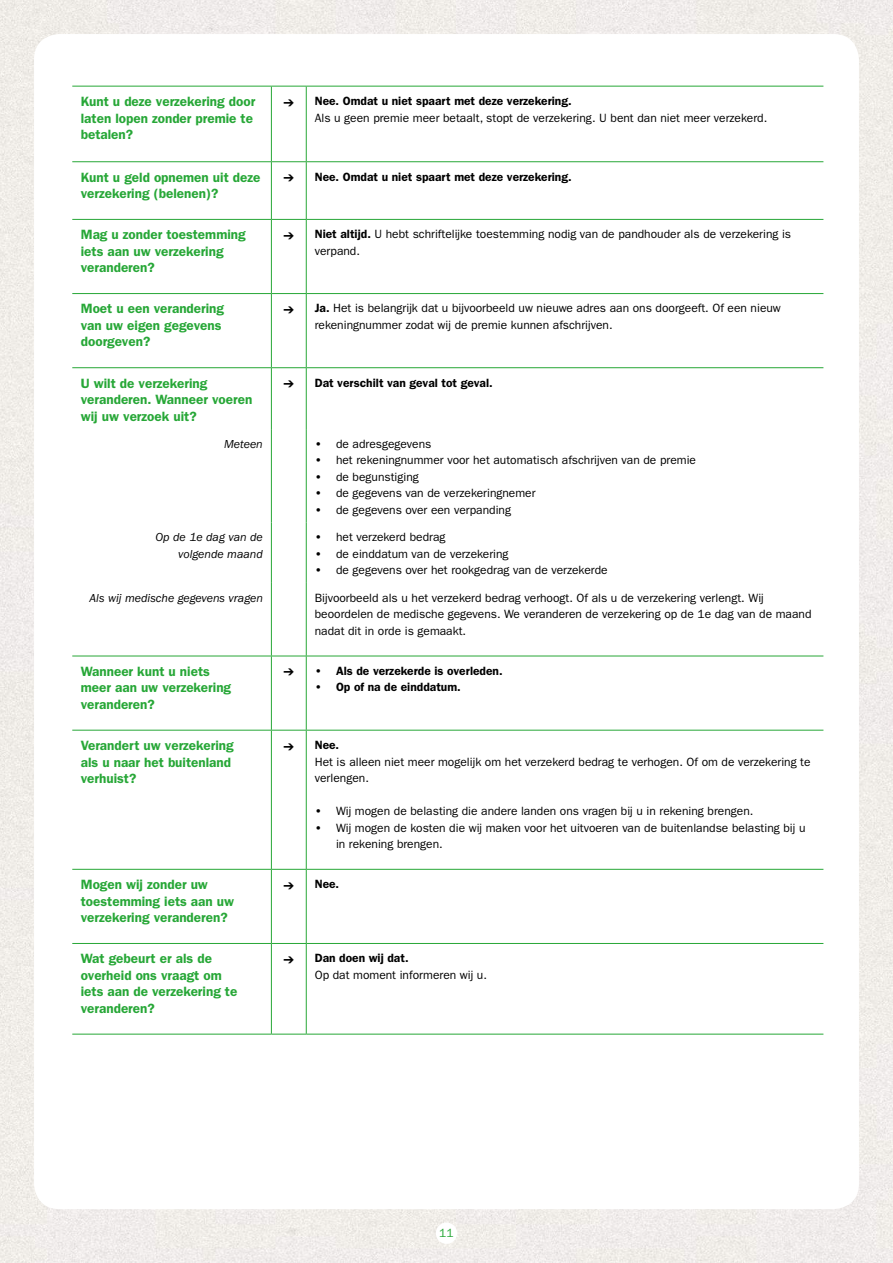
<style>
.page{position:relative;width:893px;height:1263px;background:#fff}
.page>*{position:absolute;margin:0;border:0;box-sizing:border-box;transform-origin:0 0}
.t1{font:600 13.5px/16.5px "ITC Franklin Gothic Std";color:#27a737}
.t2{font:12px/16.5px "ITC Franklin Gothic Std";color:#000}
.t3{font:600 12px "ITC Franklin Gothic Std";color:#000}
.t4{font:italic 12px/16.5px "ITC Franklin Gothic Std";color:#000;text-align:right}
.t5{font:12px "ITC Franklin Gothic Std";color:#27a737}
.s1{font-weight:600}
</style>
<div class="page">
<img style="left:0;top:0;width:893px;height:1263px">
<div style="left:34px;top:34px;width:825px;height:1175px;background:#fff;border-radius:26px"></div>
<div style="left:436px;top:1222px;width:21px;height:22px;background:#fff;border-radius:50%"></div>
<hr style="left:72px;top:86px;width:199px;height:1px;background:#27a737">
<hr style="left:271px;top:86px;width:35px;height:1px;background:#27a737">
<hr style="left:271px;top:86px;width:1px;height:75px;background:#27a737">
<hr style="left:306px;top:86px;width:517px;height:1px;background:#27a737">
<hr style="left:306px;top:86px;width:1px;height:75px;background:#27a737">
<hr style="left:72px;top:161px;width:199px;height:1px;background:#27a737">
<hr style="left:271px;top:161px;width:35px;height:1px;background:#27a737">
<hr style="left:271px;top:162px;width:1px;height:57px;background:#27a737">
<hr style="left:306px;top:161px;width:517px;height:1px;background:#27a737">
<hr style="left:306px;top:162px;width:1px;height:57px;background:#27a737">
<hr style="left:72px;top:219px;width:199px;height:1px;background:#27a737">
<hr style="left:271px;top:219px;width:35px;height:1px;background:#27a737">
<hr style="left:271px;top:220px;width:1px;height:73px;background:#27a737">
<hr style="left:306px;top:219px;width:517px;height:1px;background:#27a737">
<hr style="left:306px;top:220px;width:1px;height:73px;background:#27a737">
<hr style="left:72px;top:293px;width:199px;height:1px;background:#27a737">
<hr style="left:271px;top:293px;width:35px;height:1px;background:#27a737">
<hr style="left:271px;top:294px;width:1px;height:73px;background:#27a737">
<hr style="left:306px;top:293px;width:517px;height:1px;background:#27a737">
<hr style="left:306px;top:294px;width:1px;height:73px;background:#27a737">
<hr style="left:72px;top:367px;width:199px;height:1px;background:#27a737">
<hr style="left:271px;top:367px;width:35px;height:1px;background:#27a737">
<hr style="left:271px;top:368px;width:1px;height:61px;background:#27a737">
<hr style="left:306px;top:367px;width:517px;height:1px;background:#27a737">
<hr style="left:306px;top:368px;width:1px;height:61px;background:#27a737">
<hr style="left:271px;top:429px;width:1px;height:93px;background:#27a737">
<hr style="left:306px;top:429px;width:1px;height:93px;background:#27a737">
<hr style="left:271px;top:522px;width:1px;height:61px;background:#27a737">
<hr style="left:306px;top:522px;width:1px;height:61px;background:#27a737">
<hr style="left:271px;top:583px;width:1px;height:73px;background:#27a737">
<hr style="left:306px;top:583px;width:1px;height:73px;background:#27a737">
<hr style="left:72px;top:656px;width:199px;height:1px;background:#27a737">
<hr style="left:271px;top:656px;width:35px;height:1px;background:#27a737">
<hr style="left:271px;top:656px;width:1px;height:74px;background:#27a737">
<hr style="left:306px;top:656px;width:517px;height:1px;background:#27a737">
<hr style="left:306px;top:656px;width:1px;height:74px;background:#27a737">
<hr style="left:72px;top:730px;width:199px;height:1px;background:#27a737">
<hr style="left:271px;top:730px;width:35px;height:1px;background:#27a737">
<hr style="left:271px;top:730px;width:1px;height:139px;background:#27a737">
<hr style="left:306px;top:730px;width:517px;height:1px;background:#27a737">
<hr style="left:306px;top:730px;width:1px;height:139px;background:#27a737">
<hr style="left:72px;top:869px;width:199px;height:1px;background:#27a737">
<hr style="left:271px;top:869px;width:35px;height:1px;background:#27a737">
<hr style="left:271px;top:870px;width:1px;height:73px;background:#27a737">
<hr style="left:306px;top:869px;width:517px;height:1px;background:#27a737">
<hr style="left:306px;top:870px;width:1px;height:73px;background:#27a737">
<hr style="left:72px;top:943px;width:199px;height:1px;background:#27a737">
<hr style="left:271px;top:943px;width:35px;height:1px;background:#27a737">
<hr style="left:271px;top:944px;width:1px;height:90px;background:#27a737">
<hr style="left:306px;top:943px;width:517px;height:1px;background:#27a737">
<hr style="left:306px;top:944px;width:1px;height:90px;background:#27a737">
<hr style="left:72px;top:1034px;width:199px;height:1px;background:#27a737">
<hr style="left:271px;top:1034px;width:35px;height:1px;background:#27a737">
<hr style="left:306px;top:1034px;width:517px;height:1px;background:#27a737">
<p class="t1" style="left:81px;top:93px;width:176px">Kunt u deze verzekering door laten lopen zonder premie te betalen?</p>
<p class="t2" style="left:315px;top:93px;width:454px;text-indent:-31px">➔ <span class="s1">Nee. Omdat u niet spaart met deze verzekering.<br></span>Als u geen premie meer betaalt, stopt de verzekering. U bent dan niet meer verzekerd.</p>
<p class="t1" style="left:81px;top:169px;width:181px">Kunt u geld opnemen uit deze verzekering (belenen)?</p>
<p class="t3" style="left:283px;top:169px;width:290px">➔ Nee. Omdat u niet spaart met deze verzekering.</p>
<p class="t1" style="left:81px;top:226px;width:166px">Mag u zonder toestemming iets aan uw verzekering veranderen?</p>
<p class="t2" style="left:315px;top:226px;width:478px;text-indent:-31px">➔ <span class="s1">Niet altijd.</span> U hebt schriftelijke toestemming nodig van de pandhouder als de verzekering is verpand.</p>
<p class="t1" style="left:81px;top:301px;width:145px">Moet u een verandering van uw eigen gegevens doorgeven?</p>
<p class="t2" style="left:315px;top:300px;width:468px;text-indent:-31px">➔ <span class="s1">Ja.</span> Het is belangrijk dat u bijvoorbeeld uw nieuwe adres aan ons doorgeeft. Of een nieuw rekeningnummer zodat wij de premie kunnen afschrijven.</p>
<p class="t1" style="left:81px;top:375px;width:173px">U wilt de verzekering veranderen. Wanneer voeren wij uw verzoek uit?</p>
<p class="t3" style="left:283px;top:375px;width:211px">➔ Dat verschilt van geval tot geval.</p>
<p class="t4" style="left:224px;top:436px;width:40px">Meteen</p>
<p class="t2" style="left:315px;top:436px;width:118px"><span class="s1">•</span> de adresgegevens</p>
<p class="t2" style="left:315px;top:452px;width:383px"><span class="s1">•</span> het rekeningnummer voor het automatisch afschrijven van de premie</p>
<p class="t2" style="left:315px;top:469px;width:106px"><span class="s1">•</span> de begunstiging</p>
<p class="t2" style="left:315px;top:485px;width:222px"><span class="s1">•</span> de gegevens van de verzekeringnemer</p>
<p class="t2" style="left:315px;top:502px;width:198px"><span class="s1">•</span> de gegevens over een verpanding</p>
<p class="t4" style="left:156px;top:529px;width:109px">Op de 1e dag van de volgende maand</p>
<p class="t2" style="left:315px;top:529px;width:132px"><span class="s1">•</span> het verzekerd bedrag</p>
<p class="t2" style="left:315px;top:546px;width:195px"><span class="s1">•</span> de einddatum van de verzekering</p>
<p class="t2" style="left:315px;top:562px;width:294px"><span class="s1">•</span> de gegevens over het rookgedrag van de verzekerde</p>
<p class="t4" style="left:89px;top:590px;width:175px">Als wij medische gegevens vragen</p>
<p class="t2" style="left:315px;top:589px;width:498px">Bijvoorbeeld als u het verzekerd bedrag verhoogt. Of als u de verzekering verlengt. Wij beoordelen de medische gegevens. We veranderen de verzekering op de 1e dag van de maand nadat dit in orde is gemaakt.</p>
<p class="t1" style="left:81px;top:663px;width:152px">Wanneer kunt u niets meer aan uw verzekering veranderen?</p>
<p class="t3" style="left:283px;top:664px;width:221px">➔ • Als de verzekerde is overleden.</p>
<p class="t3" style="left:315px;top:680px;width:148px">• Op of na de einddatum.</p>
<p class="t1" style="left:81px;top:737px;width:154px">Verandert uw verzekering als u naar het buitenland verhuist?</p>
<p class="t2" style="left:315px;top:737px;width:497px;text-indent:-31px">➔ <span class="s1">Nee.<br></span>Het is alleen niet meer mogelijk om het verzekerd bedrag te verhogen. Of om de verzekering te verlengen.</p>
<p class="t2" style="left:315px;top:803px;width:440px"><span class="s1">•</span> Wij mogen de belasting die andere landen ons vragen bij u in rekening brengen.</p>
<p class="t2" style="left:336px;top:819px;width:471px;text-indent:-21px"><span class="s1">•</span> Wij mogen de kosten die wij maken voor het uitvoeren van de buitenlandse belasting bij u in rekening brengen.</p>
<p class="t1" style="left:81px;top:876px;width:155px">Mogen wij zonder uw toestemming iets aan uw verzekering veranderen?</p>
<p class="t3" style="left:283px;top:877px;width:57px">➔ Nee.</p>
<p class="t1" style="left:81px;top:950px;width:158px">Wat gebeurt er als de overheid ons vraagt om iets aan de verzekering te veranderen?</p>
<p class="t2" style="left:315px;top:950px;width:174px;text-indent:-31px">➔ <span class="s1">Dan doen wij dat.<br></span>Op dat moment informeren wij u.</p>
<p class="t5" style="left:439px;top:1226px;width:16px">11</p>
</div>
